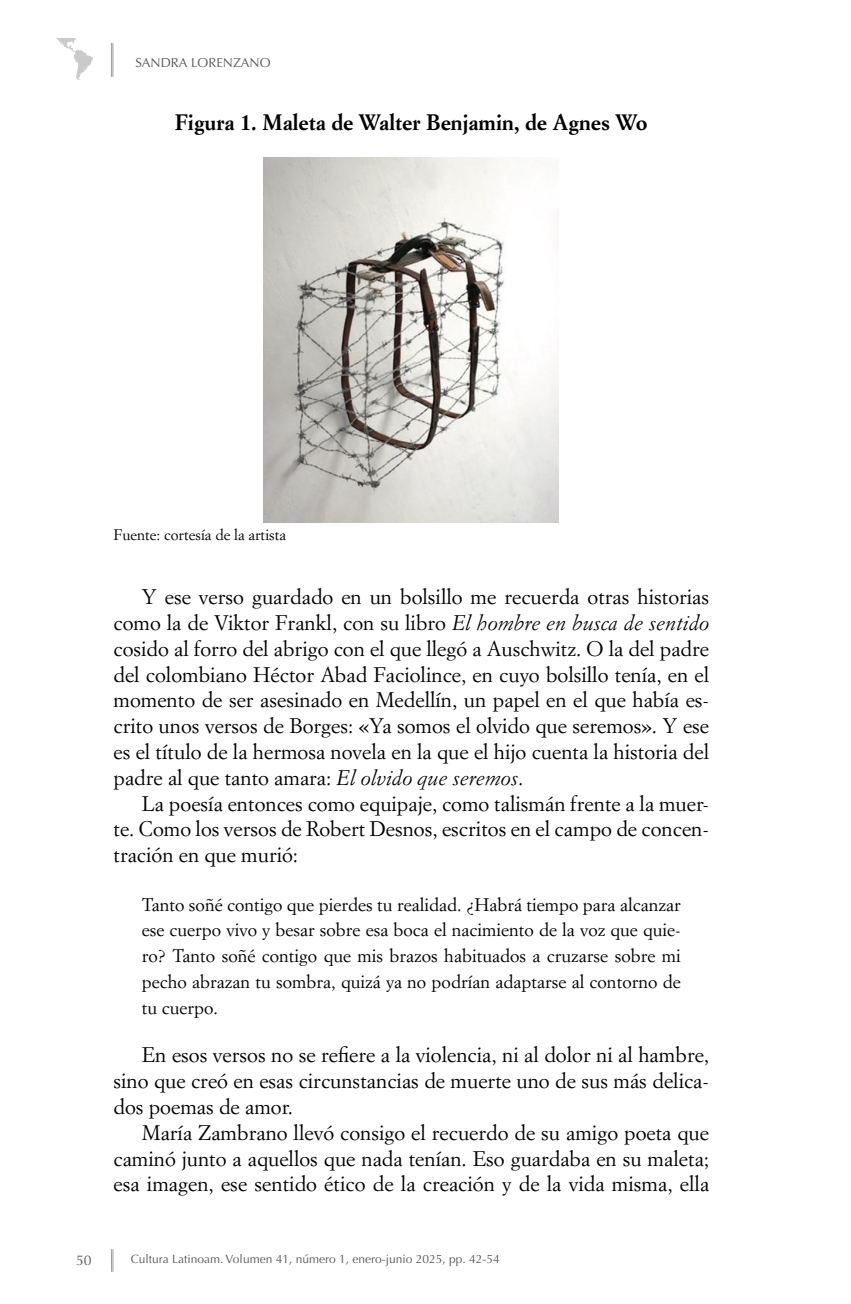
<style>
.page{position:relative;width:851px;height:1304px;background:#fff}
.page>*{position:absolute;margin:0;border:0;box-sizing:border-box;transform-origin:0 0}
.t1{font:700 22px "Simoncini Garamond Std";color:#000}
.t2{font:20.8px/25.8px "Simoncini Garamond Std";color:#000;text-align:justify}
.t3{font:18px/25.8px "Simoncini Garamond Std";color:#000;text-align:justify}
.t4{font:15px "Simoncini Garamond Std";color:#000}
.t5{font:14px "Optima";color:#575756}
.t6{font:13px "Optima";color:#575756}
.t7{font:12px "Optima";color:#575756}
.s1{font-style:italic}
</style>
<div class="page">
<svg style="left:111px;top:1249px;width:3px;height:23px"></svg>
<hr style="left:111px;top:43px;width:1px;height:34px;background:#9d9d9c">
<hr style="left:112px;top:43px;width:1px;height:34px;background:#9d9d9c">
<svg style="left:56px;top:38px;width:37px;height:42px"></svg>
<img style="left:264px;top:158px;width:294px;height:364px">
<p class="t6" style="left:135px;top:55px;width:137px">Sandra Lorenzano</p>
<p class="t1" style="left:175px;top:109px;width:474px">Figura 1. Maleta de Walter Benjamin, de Agnes Wo</p>
<p class="t4" style="left:113px;top:526px;width:174px">Fuente: cortesía de la artista</p>
<p class="t2" style="left:113px;top:584px;width:597px;text-indent:28px">Y ese verso guardado en un bolsillo me recuerda otras historias como la de Viktor Frankl, con su libro <span class="s1">El hombre en busca de sentido </span>cosido al forro del abrigo con el que llegó a Auschwitz. O la del padre del colombiano Héctor Abad Faciolince, en cuyo bolsillo tenía, en el momento de ser asesinado en Medellín, un papel en el que había es&shy;crito unos versos de Borges: «Ya somos el olvido que seremos». Y ese es el título de la hermosa novela en la que el hijo cuenta la historia del padre al que tanto amara: <span class="s1">El olvido que seremos</span>.</p>
<p class="t2" style="left:113px;top:790px;width:597px;text-indent:28px">La poesía entonces como equipaje, como talismán frente a la muer&shy;te. Como los versos de Robert Desnos, escritos en el campo de concen&shy;tración en que murió:</p>
<p class="t3" style="left:142px;top:891px;width:540px">Tanto soñé contigo que pierdes tu realidad. ¿Habrá tiempo para alcanzar ese cuerpo vivo y besar sobre esa boca el nacimiento de la voz que quie&shy;ro? Tanto soñé contigo que mis brazos habituados a cruzarse sobre mi pecho abrazan tu sombra, quizá ya no podrían adaptarse al contorno de tu cuerpo.</p>
<p class="t2" style="left:113px;top:1042px;width:597px;text-indent:28px">En esos versos no se refiere a la violencia, ni al dolor ni al hambre, sino que creó en esas circunstancias de muerte uno de sus más delica&shy;dos poemas de amor.</p>
<p class="t2" style="left:113px;top:1119px;width:597px;text-indent:28px">María Zambrano llevó consigo el recuerdo de su amigo poeta que caminó junto a aquellos que nada tenían. Eso guardaba en su maleta; esa imagen, ese sentido ético de la creación y de la vida misma, ella</p>
<p class="t5" style="left:76px;top:1252px;width:17px">50</p>
<p class="t7" style="left:131px;top:1252px;width:370px">Cultura Latinoam. Volumen 41, número 1, enero-junio 2025, pp. 42-54</p>
</div>
